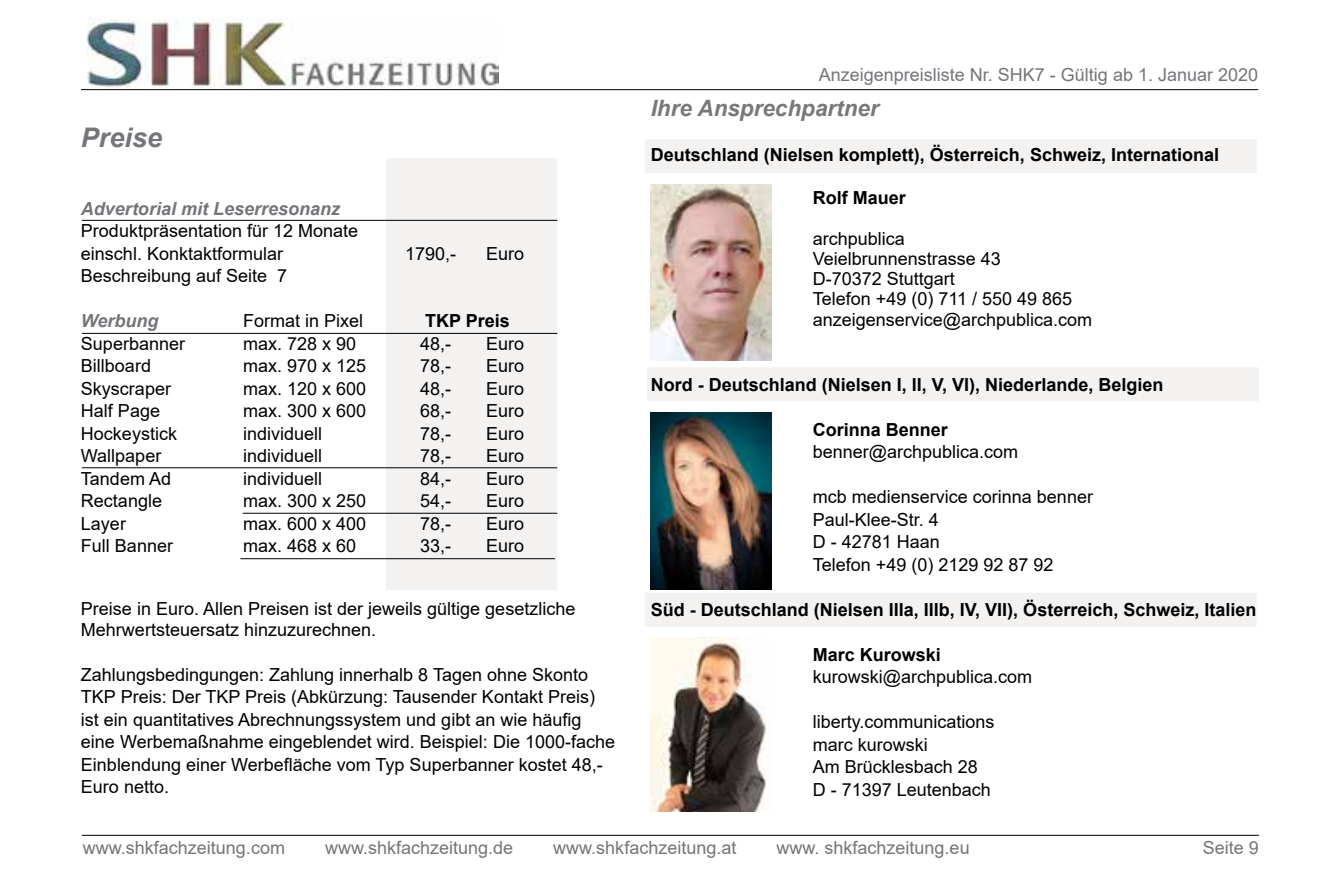
<style>
.page{position:relative;width:1340px;height:893px;background:#fff}
.page>*{position:absolute;margin:0;border:0;box-sizing:border-box;transform-origin:0 0}
.t1{font:italic 700 27px "Arial";color:#737579}
.t2{font:italic 700 22.5px "Arial";color:#7a777b}
.t3{font:18px/22.5px "Arial";color:#000}
.t4{font:700 18px "Arial";color:#000}
.t5{font:18px "Arial";color:#737579}
.t6{font:italic 700 18px "Arial";color:#737579}
</style>
<div class="page">
<img style="left:87px;top:18px;width:411px;height:71px">
<hr style="left:81px;top:89px;width:1177px;height:1px;background:#000">
<hr style="left:82px;top:835px;width:1176px;height:1px;background:#000">
<div style="left:386px;top:158px;width:171px;height:432px;background:#f4f2f1"></div>
<hr style="left:240px;top:558px;width:315px;height:1px;background:#000">
<hr style="left:82px;top:220px;width:475px;height:1px;background:#000">
<hr style="left:82px;top:333px;width:475px;height:1px;background:#000">
<hr style="left:82px;top:467px;width:475px;height:1px;background:#000">
<hr style="left:243px;top:513px;width:314px;height:1px;background:#000">
<div style="left:645px;top:139px;width:611px;height:34px;background:#f4f2f1"></div>
<div style="left:647px;top:367px;width:611px;height:34px;background:#f4f2f1"></div>
<div style="left:645px;top:593px;width:611px;height:33px;background:#f4f2f1"></div>
<img style="left:650px;top:413px;width:122px;height:176px">
<img style="left:650px;top:638px;width:116px;height:174px">
<img style="left:650px;top:184px;width:122px;height:177px">
<h1 class="t1" style="left:81px;top:120px;width:83px">Preise</h1>
<p class="t6" style="left:81px;top:196px;width:261px">Advertorial mit Leserresonanz</p>
<p class="t3" style="left:81px;top:220px;width:279px">Produktpräsentation für 12 Monate einschl. Konktaktformular</p>
<p class="t3" style="left:405px;top:242px;width:53px">1790,-</p>
<p class="t3" style="left:486px;top:242px;width:40px">Euro</p>
<p class="t3" style="left:81px;top:265px;width:208px">Beschreibung auf Seite 7</p>
<p class="t6" style="left:81px;top:309px;width:79px">Werbung</p>
<p class="t3" style="left:243px;top:310px;width:122px">Format in Pixel</p>
<p class="t4" style="left:425px;top:308px;width:86px">TKP Preis</p>
<p class="t3" style="left:81px;top:332px;width:106px">Superbanner</p>
<p class="t3" style="left:243px;top:332px;width:115px">max. 728 x 90</p>
<p class="t3" style="left:420px;top:332px;width:33px">48,-</p>
<p class="t3" style="left:486px;top:332px;width:40px">Euro</p>
<p class="t3" style="left:81px;top:355px;width:72px">Billboard</p>
<p class="t3" style="left:243px;top:355px;width:125px">max. 970 x 125</p>
<p class="t3" style="left:420px;top:355px;width:33px">78,-</p>
<p class="t3" style="left:486px;top:355px;width:40px">Euro</p>
<p class="t3" style="left:81px;top:377px;width:92px">Skyscraper</p>
<p class="t3" style="left:243px;top:377px;width:125px">max. 120 x 600</p>
<p class="t3" style="left:420px;top:377px;width:33px">48,-</p>
<p class="t3" style="left:486px;top:377px;width:40px">Euro</p>
<p class="t3" style="left:81px;top:400px;width:81px">Half Page</p>
<p class="t3" style="left:243px;top:400px;width:125px">max. 300 x 600</p>
<p class="t3" style="left:420px;top:400px;width:33px">68,-</p>
<p class="t3" style="left:486px;top:400px;width:40px">Euro</p>
<p class="t3" style="left:81px;top:422px;width:98px">Hockeystick</p>
<p class="t3" style="left:243px;top:422px;width:81px">individuell</p>
<p class="t3" style="left:420px;top:422px;width:33px">78,-</p>
<p class="t3" style="left:486px;top:422px;width:40px">Euro</p>
<p class="t3" style="left:81px;top:445px;width:82px">Wallpaper</p>
<p class="t3" style="left:243px;top:445px;width:81px">individuell</p>
<p class="t3" style="left:420px;top:445px;width:33px">78,-</p>
<p class="t3" style="left:486px;top:445px;width:40px">Euro</p>
<p class="t3" style="left:81px;top:467px;width:92px">Tandem Ad</p>
<p class="t3" style="left:243px;top:467px;width:81px">individuell</p>
<p class="t3" style="left:420px;top:467px;width:33px">84,-</p>
<p class="t3" style="left:486px;top:467px;width:40px">Euro</p>
<p class="t3" style="left:81px;top:490px;width:83px">Rectangle</p>
<p class="t3" style="left:243px;top:490px;width:125px">max. 300 x 250</p>
<p class="t3" style="left:420px;top:490px;width:33px">54,-</p>
<p class="t3" style="left:486px;top:490px;width:40px">Euro</p>
<p class="t3" style="left:81px;top:512px;width:47px">Layer</p>
<p class="t3" style="left:243px;top:512px;width:125px">max. 600 x 400</p>
<p class="t3" style="left:420px;top:512px;width:33px">78,-</p>
<p class="t3" style="left:486px;top:512px;width:40px">Euro</p>
<p class="t3" style="left:81px;top:535px;width:94px">Full Banner</p>
<p class="t3" style="left:243px;top:535px;width:115px">max. 468 x 60</p>
<p class="t3" style="left:420px;top:535px;width:33px">33,-</p>
<p class="t3" style="left:486px;top:535px;width:40px">Euro</p>
<p class="t3" style="left:81px;top:599px;width:496px;line-height:20.2px">Preise in Euro. Allen Preisen ist der jeweils gültige gesetzliche<br>Mehrwertsteuersatz hinzuzurechnen.</p>
<p class="t3" style="left:81px;top:663px;width:535px">Zahlungsbedingungen: Zahlung innerhalb 8 Tagen ohne Skonto TKP Preis: Der TKP Preis (Abkürzung: Tausender Kontakt Preis) ist ein quantitatives Abrechnungssystem und gibt an wie häufig eine Werbemaßnahme eingeblendet wird. Beispiel: Die 1000-fache Einblendung einer Werbefläche vom Typ Superbanner kostet 48,- Euro netto.</p>
<p class="t5" style="left:818px;top:63px;width:441px">Anzeigenpreisliste Nr. SHK7 - Gültig ab 1. Januar 2020</p>
<p class="t2" style="left:650px;top:93px;width:229px">Ihre Ansprechpartner</p>
<p class="t4" style="left:650px;top:142px;width:570px">Deutschland (Nielsen komplett), Österreich, Schweiz, International</p>
<p class="t4" style="left:812px;top:185px;width:95px">Rolf Mauer</p>
<p class="t3" style="left:812px;top:228px;width:281px;line-height:20.2px">archpublica<br>Veielbrunnenstrasse 43<br>D-70372 Stuttgart<br>Telefon +49 (0) 711 / 550 49 865 anzeigenservice@archpublica.com</p>
<p class="t4" style="left:650px;top:372px;width:514px">Nord - Deutschland (Nielsen I, II, V, VI), Niederlande, Belgien</p>
<p class="t4" style="left:812px;top:417px;width:137px">Corinna Benner</p>
<p class="t3" style="left:812px;top:441px;width:207px">benner@archpublica.com</p>
<p class="t3" style="left:812px;top:486px;width:282px">mcb medienservice corinna benner<br>Paul-Klee-Str. 4<br>D - 42781 Haan<br>Telefon +49 (0) 2129 92 87 92</p>
<p class="t4" style="left:650px;top:597px;width:607px">Süd - Deutschland (Nielsen IIIa, IIIb, IV, VII), Österreich, Schweiz, Italien</p>
<p class="t4" style="left:812px;top:642px;width:130px">Marc Kurowski</p>
<p class="t3" style="left:812px;top:666px;width:221px">kurowski@archpublica.com</p>
<p class="t3" style="left:812px;top:711px;width:183px">liberty.communications marc kurowski<br>Am Brücklesbach 28<br>D - 71397 Leutenbach</p>
<p class="t5" style="left:83px;top:835px;width:204px">www.shkfachzeitung.com</p>
<p class="t5" style="left:325px;top:835px;width:190px">www.shkfachzeitung.de</p>
<p class="t5" style="left:553px;top:835px;width:185px">www.shkfachzeitung.at</p>
<p class="t5" style="left:776px;top:835px;width:195px">www. shkfachzeitung.eu</p>
<p class="t5" style="left:1202px;top:835px;width:58px">Seite 9</p>
</div>
